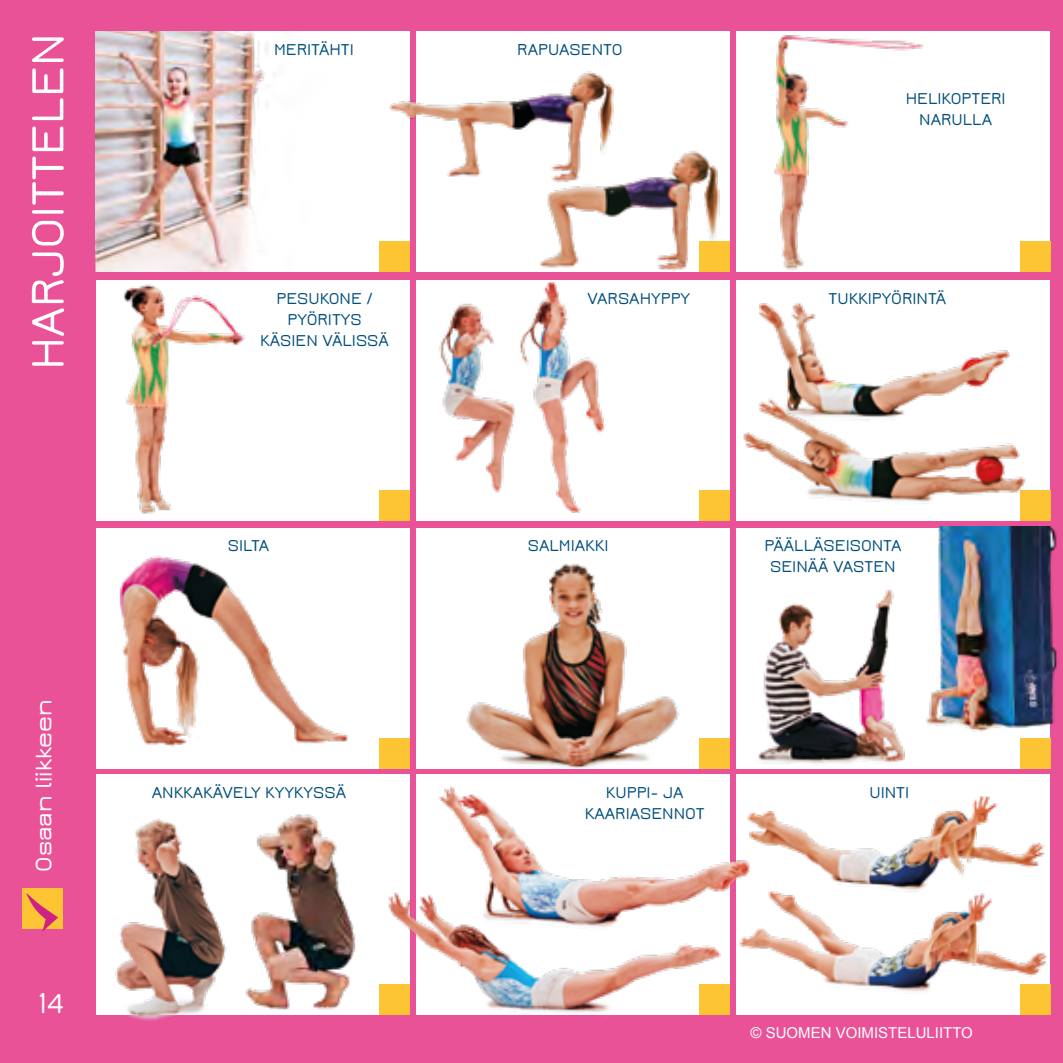
<style>
.page{position:relative;width:1063px;height:1063px;background:#ea5297}
.page>*{position:absolute;margin:0;border:0;box-sizing:border-box;transform-origin:0 0}
.t1{font:600 50px "Jura";color:#fff}
.t2{font:600 30px "Jura";color:#fff}
.t3{font:600 25px "Jura";color:#fff}
.t4{font:600 17.5px/21px "Jura";color:#004f7c;text-align:center}
.t5{font:15px "Arial";color:#fff}
</style>
<div class="page">
<img style="left:96px;top:31px;width:297px;height:241px">
<div style="left:379px;top:241px;width:31px;height:31px;background:#fdc533"></div>
<div style="left:96px;top:280px;width:314px;height:241px;background:#fff"></div>
<img style="left:123px;top:284px;width:122px;height:230px">
<div style="left:379px;top:490px;width:31px;height:31px;background:#fdc533"></div>
<div style="left:96px;top:528px;width:314px;height:241px;background:#fff"></div>
<img style="left:119px;top:555px;width:229px;height:192px">
<div style="left:379px;top:738px;width:31px;height:31px;background:#fdc533"></div>
<div style="left:96px;top:774px;width:314px;height:241px;background:#fff"></div>
<div style="left:416px;top:31px;width:314px;height:241px;background:#fff"></div>
<div style="left:416px;top:280px;width:314px;height:241px;background:#fff"></div>
<div style="left:699px;top:490px;width:31px;height:31px;background:#fdc533"></div>
<div style="left:416px;top:528px;width:314px;height:241px;background:#fff"></div>
<img style="left:466px;top:564px;width:213px;height:205px">
<div style="left:699px;top:738px;width:31px;height:31px;background:#fdc533"></div>
<div style="left:416px;top:774px;width:314px;height:241px;background:#fff"></div>
<div style="left:736px;top:31px;width:314px;height:241px;background:#fff"></div>
<img style="left:774px;top:35px;width:149px;height:235px">
<div style="left:1020px;top:241px;width:30px;height:31px;background:#fdc533"></div>
<div style="left:736px;top:280px;width:314px;height:241px;background:#fff"></div>
<div style="left:1020px;top:490px;width:30px;height:31px;background:#fdc533"></div>
<div style="left:736px;top:528px;width:314px;height:241px;background:#fff"></div>
<div style="left:1020px;top:738px;width:30px;height:31px;background:#fdc533"></div>
<div style="left:736px;top:774px;width:314px;height:241px;background:#fff"></div>
<div style="left:1020px;top:985px;width:30px;height:30px;background:#fdc533"></div>
<img style="left:540px;top:151px;width:190px;height:121px">
<img style="left:380px;top:66px;width:241px;height:124px">
<img style="left:439px;top:303px;width:65px;height:190px">
<img style="left:504px;top:282px;width:102px;height:231px">
<img style="left:759px;top:302px;width:251px;height:76px">
<img style="left:743px;top:378px;width:283px;height:126px">
<img style="left:758px;top:589px;width:147px;height:170px">
<img style="left:902px;top:526px;width:155px;height:211px">
<img style="left:115px;top:818px;width:104px;height:203px">
<img style="left:219px;top:814px;width:137px;height:196px">
<img style="left:438px;top:785px;width:292px;height:79px">
<img style="left:379px;top:864px;width:351px;height:151px">
<img style="left:730px;top:759px;width:321px;height:111px">
<img style="left:730px;top:870px;width:321px;height:128px">
<div style="left:22px;top:888px;width:40px;height:40px;background:#fdc533"></div>
<svg style="left:27px;top:893px;width:31px;height:39px"></svg>
<h1 class="t1" style="left:22px;top:370px;width:338px;rotate:-90deg">HARJOITTELEN</h1>
<p class="t4" style="left:274px;top:39px;width:81px">MERITÄHTI</p>
<p class="t4" style="left:260px;top:288px;width:130px">PESUKONE /<br>PYÖRITYS<br>KÄSIEN VÄLISSÄ</p>
<p class="t4" style="left:517px;top:39px;width:107px">RAPUASENTO</p>
<p class="t4" style="left:906px;top:88px;width:102px">HELIKOPTERI<br>NARULLA</p>
<p class="t4" style="left:588px;top:288px;width:104px">VARSAHYPPY</p>
<p class="t4" style="left:829px;top:288px;width:119px">TUKKIPYÖRINTÄ</p>
<h3 class="t3" style="left:31px;top:872px;width:174px;rotate:-90deg">Osaan liikkeen</h3>
<h2 class="t2" style="left:39px;top:988px;width:26px">14</h2>
<p class="t4" style="left:228px;top:535px;width:43px">SILTA</p>
<p class="t4" style="left:528px;top:535px;width:82px">SALMIAKKI</p>
<p class="t4" style="left:764px;top:535px;width:139px">PÄÄLLÄSEISONTA<br>SEINÄÄ VASTEN</p>
<p class="t4" style="left:152px;top:782px;width:196px">ANKKAKÄVELY KYYKYSSÄ</p>
<p class="t4" style="left:585px;top:782px;width:121px">KUPPI- JA<br>KAARIASENNOT</p>
<p class="t4" style="left:869px;top:782px;width:41px">UINTI</p>
<p class="t5" style="left:751px;top:1023px;width:224px">© SUOMEN VOIMISTELULIITTO</p>
</div>
